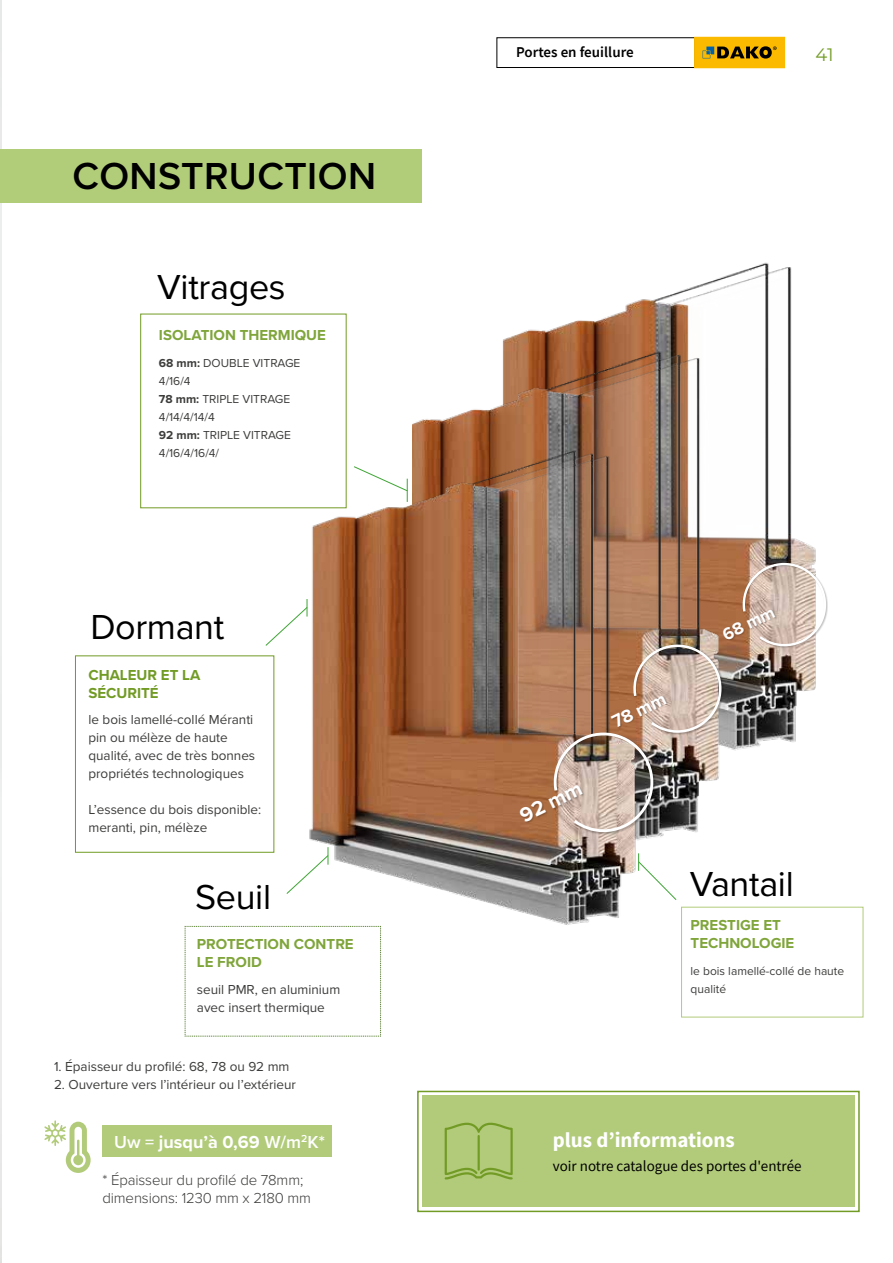
<style>
.page{position:relative;width:893px;height:1263px;background:#fff}
.page>*{position:absolute;margin:0;border:0;box-sizing:border-box;transform-origin:0 0}
.t1{font:600 39px "Proxima Nova";letter-spacing:.01em;color:#000}
.t2{font:36px "Proxima Nova";letter-spacing:-.01em;color:#000}
.t3{font:700 21px "Source Sans Pro";color:#fff}
.t4{font:700 21px "Proxima Nova";color:#fff}
.t5{font:700 18.6px "Proxima Nova";color:#fff}
.t6{font:700 18px "Proxima Nova";color:#fff}
.t7{font:18px "Montserrat";color:#729b25}
.t8{font:700 17.55px "Proxima Nova";color:#fff}
.t9{font:700 15px/18px "Proxima Nova";color:#80a53b}
.t10{font:300 15px/18px "Proxima Nova";letter-spacing:-.01em;color:#3c3c3b}
.t11{font:15px "Source Sans Pro";color:#000}
.t12{font:700 15px/18px "Proxima Nova";color:#729b25}
.t13{font:600 15px "Source Sans Pro";color:#000}
.t14{font:13.5px/18px "Proxima Nova";color:#3c3c3b}
.t15{font:12px/18px "Proxima Nova";color:#3c3c3b}
.s1{font-weight:700}
.s2{font-weight:600}
</style>
<div class="page">
<div style="left:417px;top:1091px;width:443px;height:121px;background:#fff;border:2px solid #729b25"></div>
<div style="left:422px;top:1095px;width:432px;height:112px;background:#b2cb7a"></div>
<svg style="left:445px;top:1123px;width:68px;height:56px"></svg>
<div style="left:75px;top:655px;width:199px;height:198px;border:1px solid #729b25"></div>
<svg style="left:185px;top:926px;width:196px;height:111px"></svg>
<div style="left:140px;top:314px;width:207px;height:194px;border:1px solid #729b25"></div>
<svg style="left:286px;top:875px;width:20px;height:19px"></svg>
<svg style="left:265px;top:608px;width:41px;height:38px"></svg>
<img style="left:628px;top:262px;width:164px;height:42px">
<img style="left:502px;top:304px;width:327px;height:604px">
<img style="left:306px;top:398px;width:416px;height:626px">
<div style="left:520px;top:785px;width:65px;height:39px;background:#000;opacity:.25"></div>
<svg style="left:532px;top:562px;width:295px;height:338px"></svg>
<svg style="left:354px;top:466px;width:54px;height:36px"></svg>
<div style="left:0;top:149px;width:421px;height:53px;background:#b2cd79"></div>
<div style="left:102px;top:1125px;width:230px;height:31px;background:#b2cb7a"></div>
<svg style="left:44px;top:1120px;width:47px;height:53px"></svg>
<div style="left:497px;top:38px;width:198px;height:30px;border:1px solid #000"></div>
<div style="left:695px;top:39px;width:89px;height:27px;background:#fbba00"></div>
<svg style="left:703px;top:46px;width:74px;height:13px"></svg>
<div style="left:694px;top:37px;width:91px;height:31px;border:2px solid #fbba00"></div>
<h1 class="t1" style="left:72px;top:147px;width:305px">CONSTRUCTION</h1>
<h2 class="t2" style="left:157px;top:260px;width:130px">Vitrages</h2>
<p class="t9" style="left:159px;top:326px;width:168px">ISOLATION THERMIQUE</p>
<p class="t15" style="left:159px;top:353px;width:143px"><span class="s1">68 mm:</span> DOUBLE VITRAGE<br>4/16/4<br><span class="s1">78 mm:</span> TRIPLE VITRAGE<br>4/14/4/14/4<br><span class="s1">92 mm:</span> TRIPLE VITRAGE<br>4/16/4/16/4/</p>
<h2 class="t2" style="left:90px;top:600px;width:135px">Dormant</h2>
<p class="t12" style="left:88px;top:666px;width:113px">CHALEUR ET LA<br>SÉCURITÉ</p>
<p class="t14" style="left:88px;top:710px;width:168px">le bois lamellé-collé Méranti pin ou mélèze de haute qualité, avec de très bonnes propriétés technologiques</p>
<p class="t14" style="left:88px;top:800px;width:174px">L’essence du bois disponible: meranti, pin, mélèze</p>
<h2 class="t2" style="left:195px;top:870px;width:77px">Seuil</h2>
<p class="t9" style="left:197px;top:935px;width:158px">PROTECTION CONTRE<br>LE FROID</p>
<p class="t14" style="left:197px;top:980px;width:145px">seuil PMR, en aluminium avec insert thermique</p>
<p class="t14" style="left:54px;top:1057px;width:237px">1. Épaisseur du profilé: 68, 78 ou 92 mm</p>
<p class="t14" style="left:54px;top:1075px;width:244px">2. Ouverture vers l’intérieur ou l’extérieur</p>
<h3 class="t6" style="left:114px;top:1129px;width:212px"><span class="s2">Uw =</span> jusqu’à 0,69 <span class="s2">W/m</span><sup>2</sup><span class="s2">K*</span></h3>
<p class="t10" style="left:102px;top:1170px;width:210px">* Épaisseur du profilé de 78mm; dimensions: 1230 mm x 2180 mm</p>
<p class="t13" style="left:516px;top:42px;width:119px">Portes en feuillure</p>
<h3 class="t7" style="left:816px;top:43px;width:19px">41</h3>
<h3 class="t4" style="left:514px;top:802px;width:68px;rotate:-26deg">92 mm</h3>
<h3 class="t5" style="left:607px;top:710px;width:59px;rotate:-26deg">78 mm</h3>
<p class="t8" style="left:718px;top:624px;width:57px;rotate:-26deg">68 mm</p>
<h3 class="t4" style="left:702px;top:630px;width:68px;rotate:-26deg">68 mm</h3>
<h2 class="t2" style="left:690px;top:857px;width:105px">Vantail</h2>
<p class="t9" style="left:691px;top:916px;width:105px">PRESTIGE ET<br>TECHNOLOGIE</p>
<p class="t15" style="left:691px;top:961px;width:155px">le bois lamellé-collé de haute qualité</p>
<h3 class="t3" style="left:553px;top:1125px;width:184px">plus d’informations</h3>
<p class="t11" style="left:553px;top:1156px;width:250px">voir notre catalogue des portes d'entrée</p>
</div>
